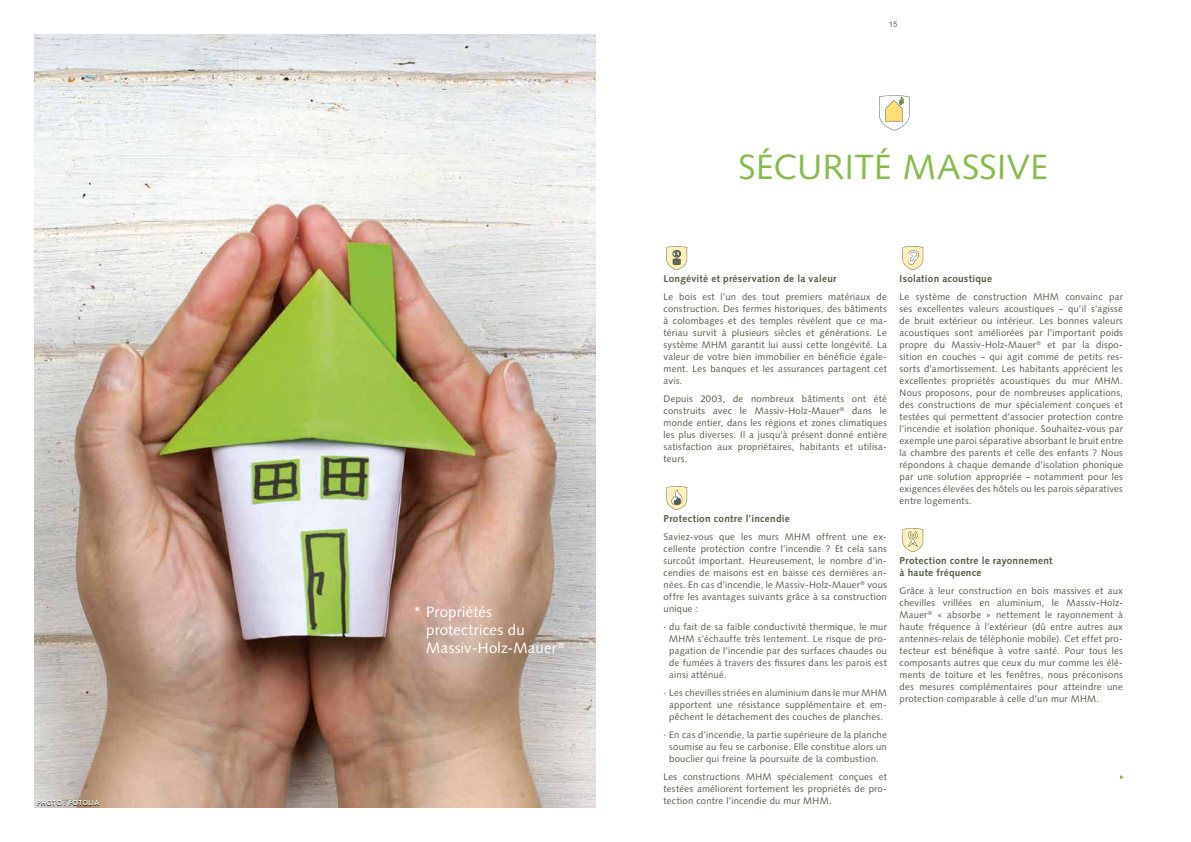
<style>
.page{position:relative;width:1191px;height:842px;background:#fff}
.page>*{position:absolute;margin:0;border:0;box-sizing:border-box;transform-origin:0 0}
.t1{font:35px "Syntax LT Std";letter-spacing:.01em;color:#87bc4d}
.t2{font:15px/18px "Syntax LT Std";letter-spacing:.015em;color:#fff}
.t3{font:700 10px/12px "Syntax LT Std";letter-spacing:.025em;color:#525d47}
.t4{font:9.5px/12px "Syntax LT Std";letter-spacing:.025em;color:#525d47;text-align:justify}
.t5{font:8px "Syntax LT Std";color:#525d47}
.t6{font:700 7px "Syntax LT Std";letter-spacing:.035em;color:#fff}
</style>
<div class="page">
<img style="left:34px;top:34px;width:561px;height:774px">
<svg style="left:879px;top:95px;width:30px;height:35px"></svg>
<svg style="left:666px;top:486px;width:21px;height:24px"></svg>
<svg style="left:902px;top:246px;width:21px;height:24px"></svg>
<svg style="left:902px;top:528px;width:21px;height:24px"></svg>
<svg style="left:666px;top:246px;width:21px;height:24px"></svg>
<div style="left:37px;top:800px;width:62px;height:5px;background:#000;opacity:.75"></div>
<p class="t6" style="left:37px;top:799px;width:64px">PHOTO : FOTOLIA</p>
<h2 class="t2" style="left:426px;top:603px;width:140px;text-indent:-13px">* Propriétés protectrices du<br>Massiv-Holz-Mauer<sup>®</sup></h2>
<p class="t5" style="left:888px;top:20px;width:10px">15</p>
<h1 class="t1" style="left:738px;top:147px;width:311px">SÉCURITÉ MASSIVE</h1>
<p class="t3" style="left:663px;top:273px;width:174px">Longévité et préservation de la valeur</p>
<p class="t4" style="left:663px;top:291px;width:225px">Le bois est l’un des tout premiers matériaux de construction. Des fermes historiques, des bâtiments à colombages et des temples révèlent que ce ma&shy;tériau survit à plusieurs siècles et générations. Le système MHM garantit lui aussi cette longévité. La valeur de votre bien immobilier en bénéficie égale&shy;ment. Les banques et les assurances partagent cet avis.</p>
<p class="t4" style="left:663px;top:393px;width:225px">Depuis 2003, de nombreux bâtiments ont été construits avec le Massiv-Holz-Mauer<sup>®</sup> dans le monde entier, dans les régions et zones climatiques les plus diverses. Il a jusqu’à présent donné entière satisfaction aux propriétaires, habitants et utilisa&shy;teurs.</p>
<p class="t3" style="left:663px;top:513px;width:128px">Protection contre l’incendie</p>
<p class="t4" style="left:663px;top:531px;width:225px">Saviez-vous que les murs MHM offrent une ex&shy;cellente protection contre l’incendie ? Et cela sans surcoût important. Heureusement, le nombre d’in&shy;cendies de maisons est en baisse ces dernières an&shy;nées. En cas d’incendie, le Massiv-Holz-Mauer<sup>®</sup> vous offre les avantages suivants grâce à sa construction unique :</p>
<p class="t4" style="left:669px;top:621px;width:219px;text-indent:-6px">· du fait de sa faible conductivité thermique, le mur MHM s’échauffe très lentement. Le risque de pro&shy;pagation de l’incendie par des surfaces chaudes ou de fumées à travers des fissures dans les parois est ainsi atténué.</p>
<p class="t4" style="left:663px;top:687px;width:225px;text-align:center">· Les chevilles striées en aluminium dans le mur MHM apportent une résistance supplémentaire et em&shy;pêchent le détachement des couches de planches.</p>
<p class="t4" style="left:663px;top:729px;width:225px;text-align:center">· En cas d’incendie, la partie supérieure de la planche soumise au feu se carbonise. Elle constitue alors un bouclier qui freine la poursuite de la combustion.</p>
<p class="t4" style="left:663px;top:771px;width:225px">Les constructions MHM spécialement conçues et testées améliorent fortement les propriétés de pro&shy;tection contre l’incendie du mur MHM.</p>
<p class="t3" style="left:899px;top:273px;width:94px">Isolation acoustique</p>
<p class="t4" style="left:899px;top:291px;width:225px;text-align:left">Le système de construction MHM convainc par ses excellentes valeurs acoustiques – qu’il s’agisse de bruit extérieur ou intérieur. Les bonnes valeurs acoustiques sont améliorées par l’important poids propre du Massiv-Holz-Mauer<sup>®</sup> et par la dispo&shy;sition en couches – qui agit comme de petits res&shy;sorts d’amortissement. Les habitants apprécient les excellentes propriétés acoustiques du mur MHM.<br>Nous proposons, pour de nombreuses applications, des constructions de mur spécialement conçues et testées qui permettent d’associer protection contre l’incendie et isolation phonique. Souhaitez-vous par exemple une paroi séparative absorbant le bruit entre la chambre des parents et celle des enfants ? Nous répondons à chaque demande d’isolation phonique par une solution appropriée – notamment pour les exigences élevées des hôtels ou les parois séparatives entre logements.</p>
<p class="t3" style="left:899px;top:555px;width:154px">Protection contre le rayonnement à haute fréquence</p>
<p class="t4" style="left:899px;top:585px;width:225px">Grâce à leur construction en bois massives et aux chevilles vrillées en aluminium, le Massiv-Holz-Mauer<sup>®</sup> « absorbe » nettement le rayonnement à haute fréquence à l’extérieur (dû entre autres aux antennes-relais de téléphonie mobile). Cet effet pro&shy;tecteur est bénéfique à votre santé. Pour tous les composants autres que ceux du mur comme les élé&shy;ments de toiture et les fenêtres, nous préconisons des mesures complémentaires pour atteindre une protection comparable à celle d’un mur MHM.</p>
</div>
